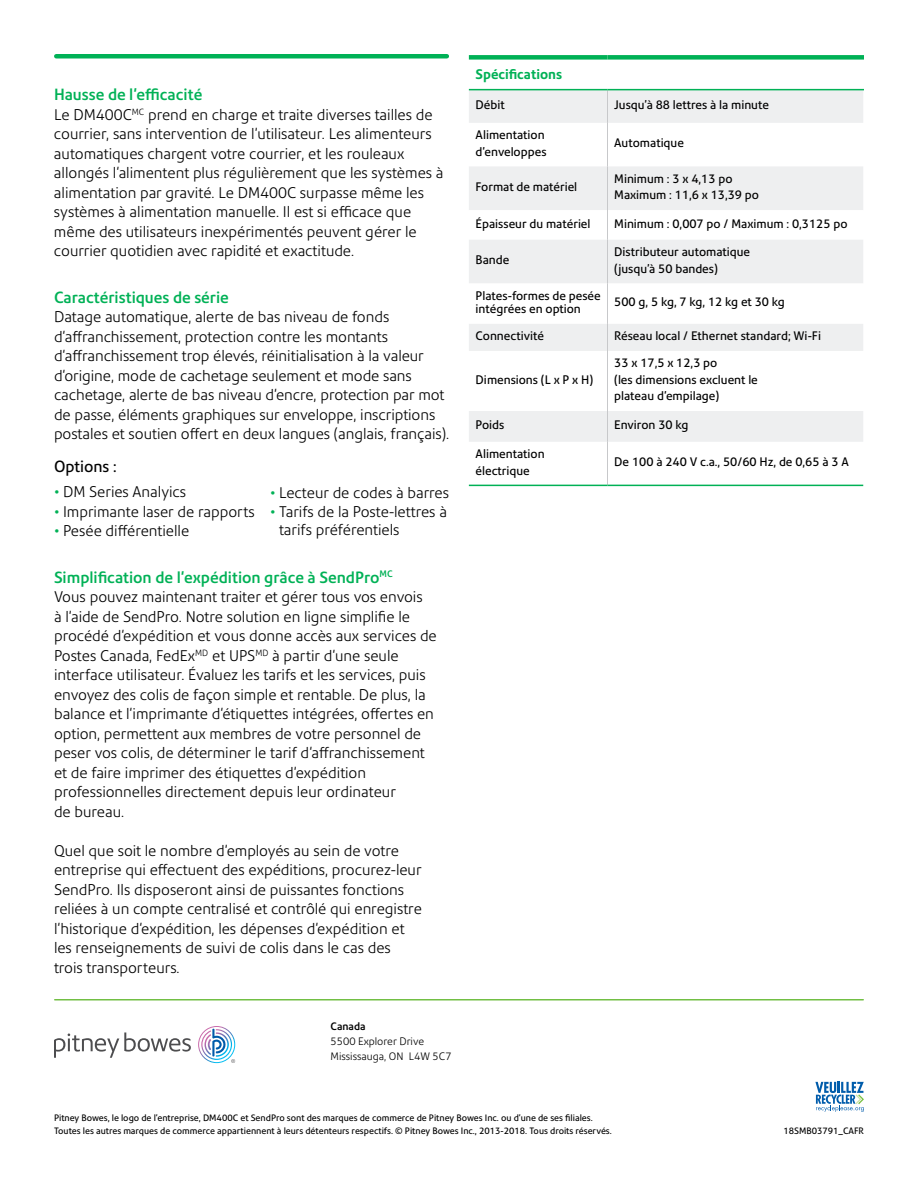
<style>
.page{position:relative;width:918px;height:1188px;background:#fff}
.page>*{position:absolute;margin:0;border:0;box-sizing:border-box;transform-origin:0 0}
.t1{font:500 15.75px "Precision Sans";color:#00b156}
.t2{font:15.75px "Precision Sans";color:#000}
.t3{font:300 15px/19.5px "Precision Sans";color:#000}
.t4{font:300 15px/18.8px "Precision Sans";color:#000101}
.t5{font:700 13.5px "Precision Sans";color:#00b156}
.t6{font:12px/16.5px "Precision Sans";color:#000}
.t7{font:300 10.5px/15px "Precision Sans";color:#000}
.t8{font:500 10.5px "Precision Sans";color:#000}
.t9{font:9px/13.5px "Precision Sans";color:#000}
.s1{color:#00b156}
</style>
<div class="page">
<hr style="left:56px;top:54px;width:391px;height:4px;background:#00b156">
<svg style="left:469px;top:90px;width:394px;height:352px;fill:#f0f1f2"></svg>
<hr style="left:607px;top:90px;width:1px;height:33px;background:#c7c8ca">
<hr style="left:607px;top:123px;width:1px;height:43px;background:#c7c8ca">
<hr style="left:607px;top:166px;width:1px;height:44px;background:#c7c8ca">
<hr style="left:607px;top:210px;width:1px;height:30px;background:#c7c8ca">
<hr style="left:607px;top:240px;width:1px;height:43px;background:#c7c8ca">
<hr style="left:607px;top:283px;width:1px;height:41px;background:#c7c8ca">
<svg style="left:607px;top:324px;width:1px;height:27px"></svg>
<hr style="left:607px;top:351px;width:1px;height:60px;background:#c7c8ca">
<hr style="left:607px;top:411px;width:1px;height:31px;background:#c7c8ca">
<hr style="left:607px;top:442px;width:1px;height:43px;background:#c7c8ca">
<div style="left:469px;top:55px;width:139px;height:5px;background:#00b156"></div>
<div style="left:608px;top:55px;width:256px;height:5px;background:#00b156"></div>
<hr style="left:469px;top:89px;width:139px;height:1px;background:#00b156">
<hr style="left:608px;top:89px;width:256px;height:1px;background:#00b156">
<hr style="left:469px;top:485px;width:139px;height:1px;background:#00b156">
<hr style="left:608px;top:485px;width:255px;height:1px;background:#00b156">
<hr style="left:55px;top:999px;width:808px;height:1px;background:#72bf44">
<svg style="left:54px;top:1032px;width:137px;height:26px"></svg>
<svg style="left:198px;top:1026px;width:37px;height:37px"></svg>
<svg style="left:815px;top:1082px;width:49px;height:30px"></svg>
<p class="t1" style="left:54px;top:85px;width:150px">Hausse de l'efficacité</p>
<p class="t3" style="left:54px;top:105px;width:391px">Le DM400C<sup>MC</sup> prend en charge et traite diverses tailles de courrier, sans intervention de l'utilisateur. Les alimenteurs automatiques chargent votre courrier, et les rouleaux allongés l'alimentent plus régulièrement que les systèmes à alimentation par gravité. Le DM400C surpasse même les systèmes à alimentation manuelle. Il est si efficace que même des utilisateurs inexpérimentés peuvent gérer le courrier quotidien avec rapidité et exactitude.</p>
<p class="t1" style="left:54px;top:288px;width:176px">Caractéristiques de série</p>
<p class="t3" style="left:54px;top:307px;width:397px">Datage automatique, alerte de bas niveau de fonds d'affranchissement, protection contre les montants d'affranchissement trop élevés, réinitialisation à la valeur d'origine, mode de cachetage seulement et mode sans cachetage, alerte de bas niveau d'encre, protection par mot de passe, éléments graphiques sur enveloppe, inscriptions postales et soutien offert en deux langues (anglais, français).</p>
<p class="t2" style="left:54px;top:456px;width:64px">Options :</p>
<p class="t4" style="left:54px;top:482px;width:134px"><span class="s1">•</span> DM Series Analyics</p>
<p class="t4" style="left:54px;top:502px;width:202px"><span class="s1">•</span> Imprimante laser de rapports</p>
<p class="t4" style="left:54px;top:521px;width:137px"><span class="s1">•</span> Pesée différentielle</p>
<p class="t1" style="left:54px;top:567px;width:340px">Simplification de l'expédition grâce à SendPro<sup>MC</sup></p>
<p class="t3" style="left:54px;top:587px;width:384px">Vous pouvez maintenant traiter et gérer tous vos envois<br>à l'aide de SendPro. Notre solution en ligne simplifie le procédé d'expédition et vous donne accès aux services de Postes Canada, FedEx<sup>MD</sup> et UPS<sup>MD</sup> à partir d'une seule interface utilisateur. Évaluez les tarifs et les services, puis envoyez des colis de façon simple et rentable. De plus, la balance et l'imprimante d'étiquettes intégrées, offertes en option, permettent aux membres de votre personnel de peser vos colis, de déterminer le tarif d'affranchissement et de faire imprimer des étiquettes d'expédition professionnelles directement depuis leur ordinateur<br>de bureau.</p>
<p class="t3" style="left:54px;top:840px;width:369px">Quel que soit le nombre d'employés au sein de votre entreprise qui effectuent des expéditions, procurez-leur SendPro. Ils disposeront ainsi de puissantes fonctions reliées à un compte centralisé et contrôlé qui enregistre l'historique d'expédition, les dépenses d'expédition et les renseignements de suivi de colis dans le cas des trois transporteurs.</p>
<p class="t4" style="left:270px;top:483px;width:181px"><span class="s1">•</span> Lecteur de codes à barres</p>
<p class="t4" style="left:279px;top:502px;width:169px;text-indent:-9px"><span class="s1">•</span> Tarifs de la Poste-lettres à tarifs préférentiels</p>
<p class="t8" style="left:331px;top:1020px;width:37px">Canada</p>
<p class="t7" style="left:331px;top:1034px;width:123px">5500 Explorer Drive<br>Mississauga, ON L4W 5C7</p>
<p class="t5" style="left:476px;top:66px;width:88px">Spécifications</p>
<p class="t6" style="left:476px;top:96px;width:31px">Débit</p>
<p class="t6" style="left:614px;top:96px;width:156px">Jusqu’à 88 lettres à la minute</p>
<p class="t6" style="left:476px;top:127px;width:72px">Alimentation d'enveloppes</p>
<p class="t6" style="left:614px;top:135px;width:71px">Automatique</p>
<p class="t6" style="left:476px;top:178px;width:103px">Format de matériel</p>
<p class="t6" style="left:614px;top:170px;width:146px">Minimum : 3 x 4,13 po<br>Maximum : 11,6 x 13,39 po</p>
<p class="t6" style="left:476px;top:215px;width:116px">Épaisseur du matériel</p>
<p class="t6" style="left:614px;top:215px;width:235px">Minimum : 0,007 po / Maximum : 0,3125 po</p>
<p class="t6" style="left:476px;top:252px;width:35px">Bande</p>
<p class="t6" style="left:614px;top:244px;width:137px">Distributeur automatique (jusqu’à 50 bandes)</p>
<p class="t6" style="left:476px;top:289px;width:127px;line-height:13.5px">Plates-formes de pesée intégrées en option</p>
<p class="t6" style="left:614px;top:294px;width:172px">500 g, 5 kg, 7 kg, 12 kg et 30 kg</p>
<p class="t6" style="left:476px;top:328px;width:70px">Connectivité</p>
<p class="t6" style="left:614px;top:328px;width:208px">Réseau local / Ethernet standard; Wi-Fi</p>
<p class="t6" style="left:476px;top:371px;width:119px">Dimensions (L x P x H)</p>
<p class="t6" style="left:614px;top:355px;width:145px">33 x 17,5 x 12,3 po<br>(les dimensions excluent le plateau d'empilage)</p>
<p class="t6" style="left:476px;top:417px;width:30px">Poids</p>
<p class="t6" style="left:614px;top:417px;width:76px">Environ 30 kg</p>
<p class="t6" style="left:476px;top:446px;width:70px">Alimentation électrique</p>
<p class="t6" style="left:614px;top:454px;width:236px">De 100 à 240 V c.a., 50/60 Hz, de 0,65 à 3 A</p>
<p class="t9" style="left:54px;top:1111px;width:559px">Pitney Bowes, le logo de l'entreprise, DM400C et SendPro sont des marques de commerce de Pitney Bowes Inc. ou d'une de ses filiales.<br>Toutes les autres marques de commerce appartiennent à leurs détenteurs respectifs. © Pitney Bowes Inc., 2013-2018. Tous droits réservés.</p>
<p class="t9" style="left:783px;top:1124px;width:82px">18SMB03791_CAFR</p>
</div>
